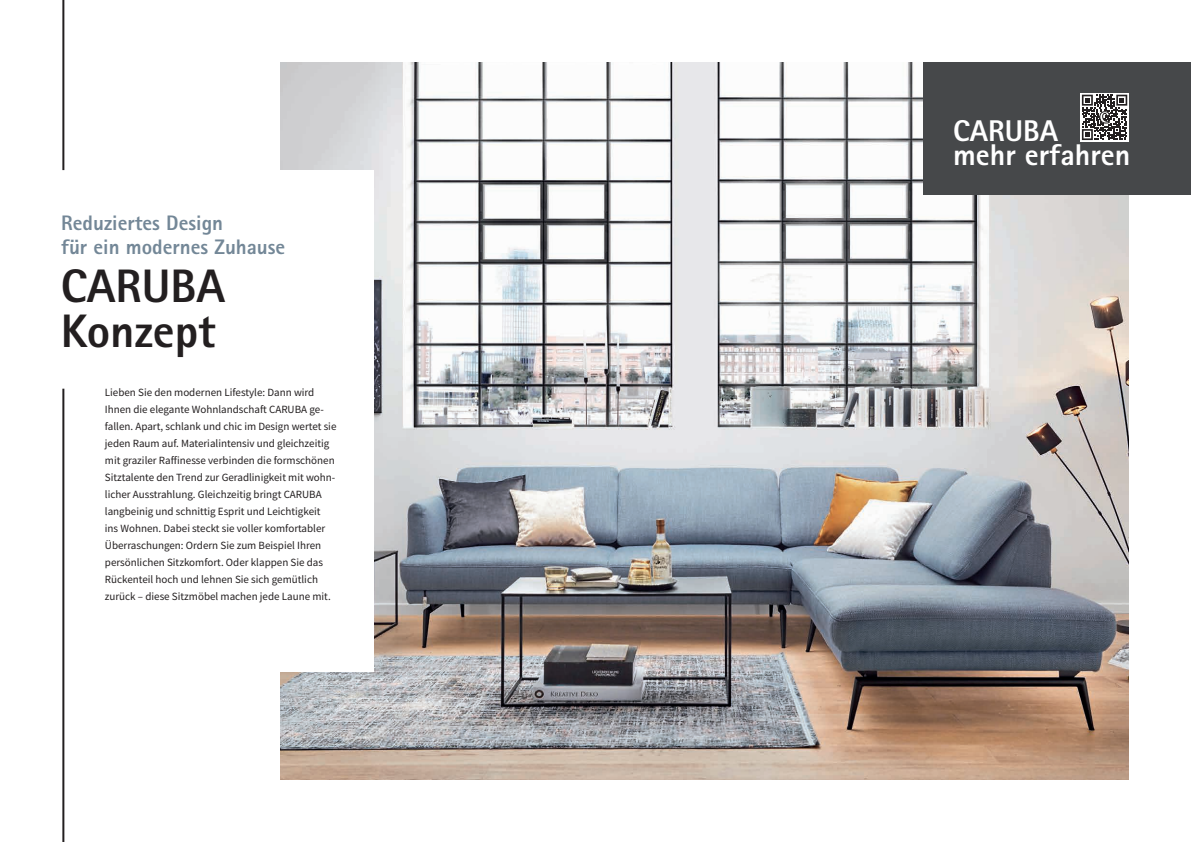
<style>
.page{position:relative;width:1191px;height:842px;background:#fff}
.page>*{position:absolute;margin:0;border:0;box-sizing:border-box;transform-origin:0 0}
.t1{font:800 47px/45.5px "Rotis Sans Serif Pro";color:#231f20}
.t2{font:800 30px/24px "Rotis Sans Serif Pro";color:#fff}
.t3{font:800 21px/24px "Rotis Sans Serif Pro";color:#738797}
.t4{font:11px/17px "Mada";color:#231f20}
</style>
<div class="page">
<img style="left:281px;top:62px;width:847px;height:718px">
<div style="left:62px;top:170px;width:312px;height:502px;background:#fff"></div>
<hr style="left:62px;top:389px;width:2px;height:453px;background:#231f20">
<div style="left:923px;top:62px;width:268px;height:132px;background:#46484a"></div>
<svg style="left:1080px;top:93px;width:48px;height:48px"></svg>
<svg style="left:1081px;top:95px;width:46px;height:45px;background:#767474"></svg>
<hr style="left:62px;top:0;width:2px;height:170px;background:#231f20">
<h3 class="t3" style="left:61px;top:211px;width:226px">Reduziertes Design<br>für ein modernes Zuhause</h3>
<h1 class="t1" style="left:61px;top:262px;width:166px">CARUBA<br>Konzept</h1>
<p class="t4" style="left:105px;top:384px;width:233px">Lieben Sie den modernen Lifestyle: Dann wird Ihnen die elegante Wohnlandschaft CARUBA ge&shy;fallen. Apart, schlank und chic im Design wertet sie jeden Raum auf. Materialintensiv und gleichzeitig mit graziler Raffinesse verbinden die formschönen Sitztalente den Trend zur Geradlinigkeit mit wohn&shy;licher Ausstrahlung. Gleichzeitig bringt CARUBA langbeinig und schnittig Esprit und Leichtigkeit ins Wohnen. Dabei steckt sie voller komfortabler Überraschungen: Ordern Sie zum Beispiel Ihren persönlichen Sitzkomfort. Oder klappen Sie das Rückenteil hoch und lehnen Sie sich gemütlich zurück – diese Sitzmöbel machen jede Laune mit.</p>
<h2 class="t2" style="left:953px;top:119px;width:179px">CARUBA<br>mehr erfahren</h2>
</div>
